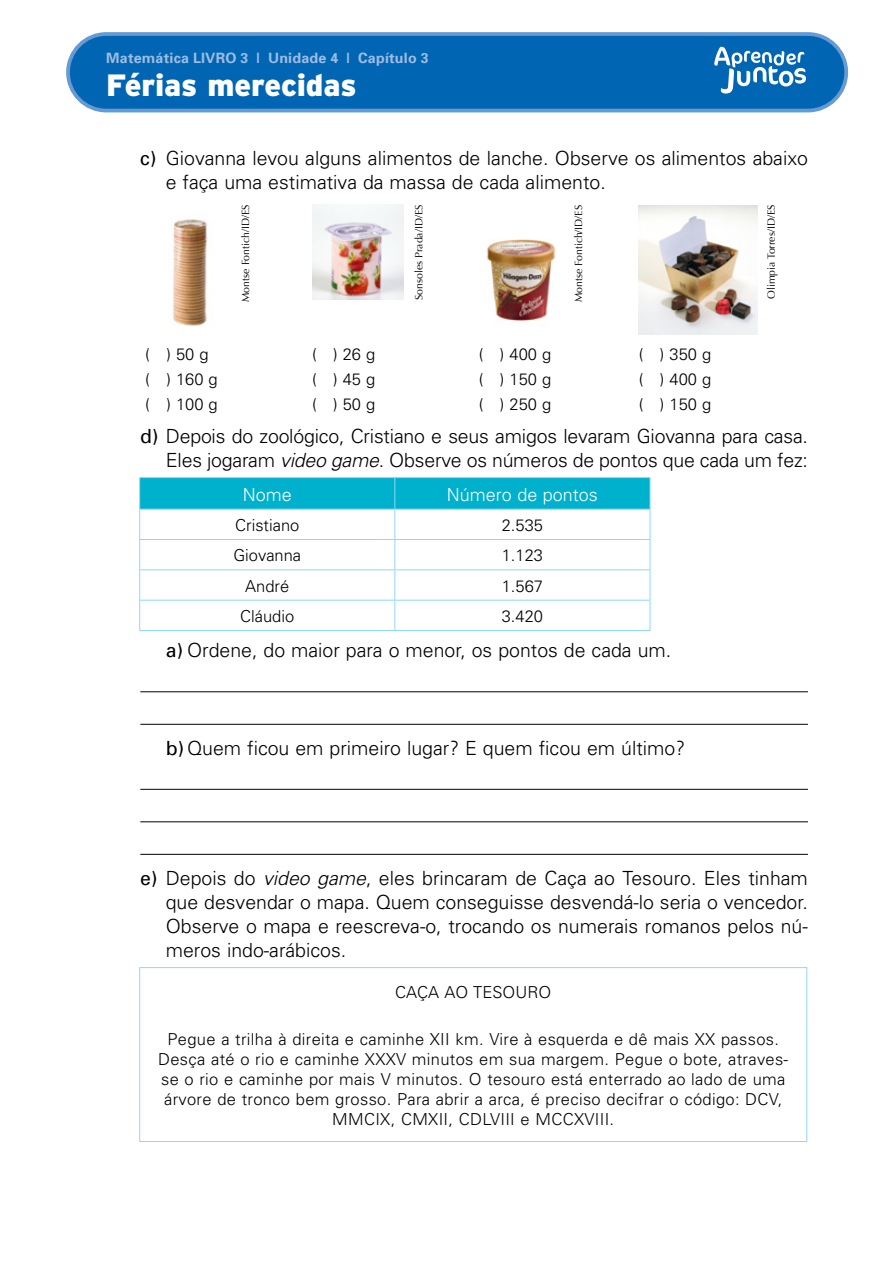
<style>
.page{position:relative;width:893px;height:1263px;background:#fff}
.page>*{position:absolute;margin:0;border:0;box-sizing:border-box;transform-origin:0 0}
.t1{font:900 30.75px "Interstate";letter-spacing:-.005em;color:#fff}
.t2{font:300 19.5px/24px "Univers";color:#000}
.t3{font:300 18px "Univers";color:#fff}
.t4{font:300 16.5px/19.8px "Univers";letter-spacing:.02em;color:#000;text-align:center}
.t5{font:300 16.5px "Univers";color:#000}
.t6{font:700 14.25px "Univers";letter-spacing:.015em;color:#9fbce2}
.t7{font:10.5px "Optima";color:#000}
.s1{font-weight:400}
.s2{font-style:italic}
</style>
<div class="page">
<div style="left:68px;top:34px;width:778px;height:77px;background:#0066b3;border-radius:38px"></div>
<div style="left:66px;top:32px;width:782px;height:80px;border:4px solid #659ad2;border-radius:38px"></div>
<svg style="left:714px;top:47px;width:92px;height:47px"></svg>
<hr style="left:140px;top:691px;width:668px;height:1px;background:#000">
<hr style="left:140px;top:724px;width:668px;height:1px;background:#000">
<hr style="left:140px;top:789px;width:668px;height:1px;background:#000">
<hr style="left:140px;top:821px;width:668px;height:1px;background:#000">
<hr style="left:140px;top:854px;width:668px;height:1px;background:#000">
<img style="left:173px;top:219px;width:35px;height:107px">
<img style="left:312px;top:205px;width:92px;height:94px">
<img style="left:486px;top:239px;width:70px;height:82px">
<img style="left:639px;top:205px;width:118px;height:129px">
<svg style="left:140px;top:478px;width:510px;height:31px;background:#02b1cd"></svg>
<hr style="left:139px;top:477px;width:256px;height:1px;background:#8ed8f8">
<hr style="left:139px;top:478px;width:1px;height:31px;background:#8ed8f8">
<hr style="left:395px;top:477px;width:255px;height:1px;background:#8ed8f8">
<hr style="left:394px;top:478px;width:1px;height:31px;background:#8ed8f8">
<hr style="left:650px;top:478px;width:1px;height:31px;background:#8ed8f8">
<hr style="left:139px;top:509px;width:256px;height:1px;background:#8ed8f8">
<hr style="left:139px;top:509px;width:1px;height:30px;background:#8ed8f8">
<hr style="left:395px;top:509px;width:255px;height:1px;background:#8ed8f8">
<hr style="left:394px;top:509px;width:1px;height:30px;background:#8ed8f8">
<hr style="left:650px;top:509px;width:1px;height:30px;background:#8ed8f8">
<hr style="left:139px;top:539px;width:256px;height:1px;background:#8ed8f8">
<svg style="left:139px;top:540px;width:1px;height:29px"></svg>
<hr style="left:395px;top:539px;width:255px;height:1px;background:#8ed8f8">
<svg style="left:394px;top:540px;width:1px;height:29px"></svg>
<svg style="left:650px;top:540px;width:1px;height:29px"></svg>
<hr style="left:139px;top:569px;width:256px;height:1px;background:#8ed8f8">
<hr style="left:139px;top:570px;width:1px;height:30px;background:#8ed8f8">
<hr style="left:395px;top:569px;width:255px;height:1px;background:#8ed8f8">
<hr style="left:394px;top:570px;width:1px;height:30px;background:#8ed8f8">
<hr style="left:650px;top:570px;width:1px;height:30px;background:#8ed8f8">
<hr style="left:139px;top:600px;width:256px;height:1px;background:#8ed8f8">
<hr style="left:139px;top:600px;width:1px;height:30px;background:#8ed8f8">
<hr style="left:395px;top:600px;width:255px;height:1px;background:#8ed8f8">
<hr style="left:394px;top:600px;width:1px;height:30px;background:#8ed8f8">
<hr style="left:650px;top:600px;width:1px;height:30px;background:#8ed8f8">
<hr style="left:139px;top:630px;width:256px;height:1px;background:#8ed8f8">
<hr style="left:395px;top:630px;width:255px;height:1px;background:#8ed8f8">
<hr style="left:139px;top:967px;width:668px;height:1px;background:#8ed8f8">
<hr style="left:139px;top:968px;width:1px;height:47px;background:#8ed8f8">
<hr style="left:806px;top:968px;width:1px;height:47px;background:#8ed8f8">
<hr style="left:139px;top:1015px;width:1px;height:126px;background:#8ed8f8">
<hr style="left:806px;top:1015px;width:1px;height:126px;background:#8ed8f8">
<hr style="left:139px;top:1141px;width:668px;height:1px;background:#8ed8f8">
<p class="t6" style="left:106px;top:48px;width:324px">Matemática LIVRO 3 | Unidade 4 | Capítulo 3</p>
<h1 class="t1" style="left:106px;top:67px;width:252px">Férias merecidas</h1>
<p class="t2" style="left:166px;top:145px;width:644px;text-indent:-26px"><span class="s1">c)</span> Giovanna levou alguns alimentos de lanche. Observe os alimentos abaixo e faça uma estimativa da massa de cada alimento.</p>
<p class="t7" style="left:240px;top:302px;width:99px;rotate:-90deg">Montse Fontich/ID/ES</p>
<p class="t7" style="left:413px;top:300px;width:97px;rotate:-90deg">Sonsoles Prada/ID/ES</p>
<p class="t7" style="left:572px;top:302px;width:99px;rotate:-90deg">Montse Fontich/ID/ES</p>
<p class="t7" style="left:765px;top:299px;width:96px;rotate:-90deg">Olimpia Torres/ID/ES</p>
<p class="t4" style="left:145px;top:344px;width:65px">( ) 50 g</p>
<p class="t4" style="left:312px;top:344px;width:65px">( ) 26 g</p>
<p class="t4" style="left:479px;top:344px;width:74px">( ) 400 g</p>
<p class="t4" style="left:639px;top:344px;width:74px">( ) 350 g</p>
<p class="t4" style="left:145px;top:369px;width:74px">( ) 160 g</p>
<p class="t4" style="left:312px;top:369px;width:65px">( ) 45 g</p>
<p class="t4" style="left:479px;top:369px;width:74px">( ) 150 g</p>
<p class="t4" style="left:639px;top:369px;width:74px">( ) 400 g</p>
<p class="t4" style="left:145px;top:394px;width:74px">( ) 100 g</p>
<p class="t4" style="left:312px;top:394px;width:65px">( ) 50 g</p>
<p class="t4" style="left:479px;top:394px;width:74px">( ) 250 g</p>
<p class="t4" style="left:639px;top:394px;width:74px">( ) 150 g</p>
<p class="t2" style="left:140px;top:423px;width:669px;text-align:right"><span class="s1">d)</span> Depois do zoológico, Cristiano e seus amigos levaram Giovanna para casa.<br>Eles jogaram <span class="s2">video game</span>. Observe os números de pontos que cada um fez:</p>
<p class="t3" style="left:243px;top:483px;width:51px">Nome</p>
<p class="t3" style="left:447px;top:483px;width:153px">Número de pontos</p>
<p class="t5" style="left:235px;top:515px;width:66px">Cristiano</p>
<p class="t4" style="left:502px;top:515px;width:43px">2.535</p>
<p class="t5" style="left:233px;top:545px;width:69px">Giovanna</p>
<p class="t4" style="left:502px;top:545px;width:43px">1.123</p>
<p class="t4" style="left:245px;top:575px;width:46px">André</p>
<p class="t4" style="left:502px;top:575px;width:43px">1.567</p>
<p class="t5" style="left:240px;top:606px;width:56px">Cláudio</p>
<p class="t4" style="left:502px;top:606px;width:43px">3.420</p>
<p class="t2" style="left:166px;top:638px;width:507px"><span class="s1">a)</span> Ordene, do maior para o menor, os pontos de cada um.</p>
<p class="t2" style="left:166px;top:735px;width:521px"><span class="s1">b)</span>Quem ficou em primeiro lugar? E quem ficou em último?</p>
<p class="t2" style="left:166px;top:865px;width:644px;text-align:justify;text-indent:-26px"><span class="s1">e)</span> Depois do <span class="s2">video game</span>, eles brincaram de Caça ao Tesouro. Eles tinham que desvendar o mapa. Quem conseguisse desvendá-lo seria o vencedor.<br>Observe o mapa e reescreva-o, trocando os numerais romanos pelos nú&shy;meros indo-arábicos.</p>
<p class="t5" style="left:395px;top:982px;width:157px">CAÇA AO TESOURO</p>
<p class="t4" style="left:158px;top:1029px;width:631px">Pegue a trilha à direita e caminhe XII km. Vire à esquerda e dê mais XX passos.<br>Desça até o rio e caminhe XXXV minutos em sua margem. Pegue o bote, atraves&shy;se o rio e caminhe por mais V minutos. O tesouro está enterrado ao lado de uma árvore de tronco bem grosso. Para abrir a arca, é preciso decifrar o código: DCV, MMCIX, CMXII, CDLVIII e MCCXVIII.</p>
</div>
